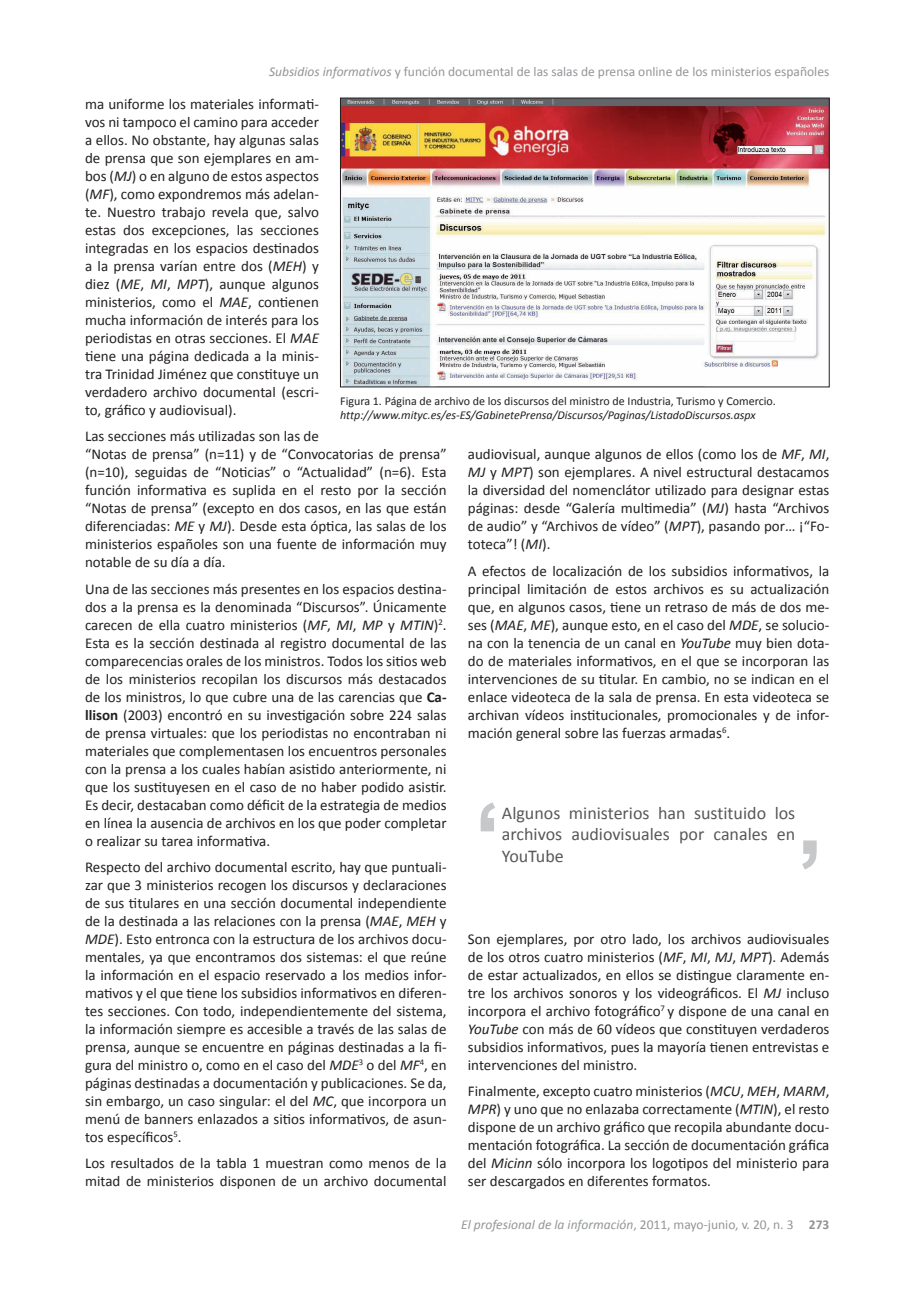
<style>
.page{position:relative;width:906px;height:1289px;background:#fff}
.page>*{position:absolute;margin:0;border:0;box-sizing:border-box;transform-origin:0 0}
.t1{font:18px/21.6px "Calibri";color:#57585a;text-align:justify}
.t2{font:15px/18px "Calibri";color:#231f20;text-align:justify}
.t3{font:13.5px "Calibri";color:#939598}
.t4{font:italic 13.5px "Calibri";color:#939598}
.t5{font:italic 12px "Calibri";color:#231f20}
.t6{font:12px "Calibri";color:#231f20}
.s1{font-style:italic}
.s2{font-weight:700}
.s3{font-style:normal}
.s4{font-weight:700;font-style:normal}
</style>
<div class="page">
<img style="left:342px;top:100px;width:485px;height:285px">
<div style="left:340px;top:98px;width:489px;height:289px;border:1px solid #231f20"></div>
<svg style="left:802px;top:840px;width:14px;height:29px"></svg>
<svg style="left:480px;top:802px;width:15px;height:29px"></svg>
<p class="t3" style="left:269px;top:63px;width:562px"><span class="s1">Subsidios informativos</span> y función documental de las salas de prensa online de los ministerios españoles</p>
<p class="t2" style="left:85px;top:95px;width:235px">ma uniforme los materiales informati&shy;vos ni tampoco el camino para acceder a ellos. No obstante, hay algunas salas de prensa que son ejemplares en am&shy;bos (<span class="s1">MJ</span>) o en alguno de estos aspectos (<span class="s1">MF</span>), como expondremos más adelan&shy;te. Nuestro trabajo revela que, salvo estas dos excepciones, las secciones integradas en los espacios destinados a la prensa varían entre dos (<span class="s1">MEH</span>) y diez (<span class="s1">ME</span>, <span class="s1">MI</span>, <span class="s1">MPT</span>), aunque algunos ministerios, como el <span class="s1">MAE</span>, contienen mucha información de interés para los periodistas en otras secciones. El <span class="s1">MAE </span>tiene una página dedicada a la minis&shy;tra Trinidad Jiménez que constituye un verdadero archivo documental (escri&shy;to, gráfico y audiovisual).</p>
<p class="t2" style="left:85px;top:427px;width:363px;text-align:left">Las secciones más utilizadas son las de<br>“Notas de prensa” (n=11) y de “Convocatorias de prensa” (n=10), seguidas de “Noticias” o “Actualidad” (n=6). Esta función informativa es suplida en el resto por la sección “Notas de prensa” (excepto en dos casos, en las que están diferenciadas: <span class="s1">ME</span> y <span class="s1">MJ</span>). Desde esta óptica, las salas de los ministerios españoles son una fuente de información muy notable de su día a día.</p>
<p class="t2" style="left:85px;top:579px;width:363px">Una de las secciones más presentes en los espacios destina&shy;dos a la prensa es la denominada “Discursos”. Únicamente carecen de ella cuatro ministerios (<span class="s1">MF</span>, <span class="s1">MI</span>, <span class="s1">MP</span> y <span class="s1">MTIN</span>)<sup>2</sup>.<br>Esta es la sección destinada al registro documental de las comparecencias orales de los ministros. Todos los sitios web de los ministerios recopilan los discursos más destacados de los ministros, lo que cubre una de las carencias que <span class="s2">Ca&shy;llison</span> (2003) encontró en su investigación sobre 224 salas de prensa virtuales: que los periodistas no encontraban ni materiales que complementasen los encuentros personales con la prensa a los cuales habían asistido anteriormente, ni que los sustituyesen en el caso de no haber podido asistir.<br>Es decir, destacaban como déficit de la estrategia de medios en línea la ausencia de archivos en los que poder completar o realizar su tarea informativa.</p>
<p class="t2" style="left:85px;top:857px;width:363px">Respecto del archivo documental escrito, hay que puntuali&shy;zar que 3 ministerios recogen los discursos y declaraciones de sus titulares en una sección documental independiente de la destinada a las relaciones con la prensa (<span class="s1">MAE</span>, <span class="s1">MEH</span> y <span class="s1">MDE</span>). Esto entronca con la estructura de los archivos docu&shy;mentales, ya que encontramos dos sistemas: el que reúne la información en el espacio reservado a los medios infor&shy;mativos y el que tiene los subsidios informativos en diferen&shy;tes secciones. Con todo, independientemente del sistema, la información siempre es accesible a través de las salas de prensa, aunque se encuentre en páginas destinadas a la fi&shy;gura del ministro o, como en el caso del <span class="s1">MDE</span><sup>3</sup> o del <span class="s1">MF</span><sup>4</sup>, en páginas destinadas a documentación y publicaciones. Se da, sin embargo, un caso singular: el del <span class="s1">MC</span>, que incorpora un menú de banners enlazados a sitios informativos, de asun&shy;tos específicos<sup>5</sup>.</p>
<p class="t2" style="left:85px;top:1154px;width:363px">Los resultados de la tabla 1 muestran como menos de la mitad de ministerios disponen de un archivo documental</p>
<p class="t6" style="left:340px;top:393px;width:437px">Figura 1. Página de archivo de los discursos del ministro de Industria, Turismo y Comercio.</p>
<p class="t5" style="left:340px;top:407px;width:417px">http://www.mityc.es/es-ES/GabinetePrensa/Discursos/Paginas/ListadoDiscursos.aspx</p>
<p class="t2" style="left:468px;top:445px;width:363px">audiovisual, aunque algunos de ellos (como los de <span class="s1">MF</span>, <span class="s1">MI</span>, <span class="s1">MJ</span> y <span class="s1">MPT</span>) son ejemplares. A nivel estructural destacamos la diversidad del nomenclátor utilizado para designar estas páginas: desde “Galería multimedia” (<span class="s1">MJ</span>) hasta “Archivos de audio” y “Archivos de vídeo” (<span class="s1">MPT</span>), pasando por… ¡“Fo&shy;toteca”! (<span class="s1">MI</span>).</p>
<p class="t2" style="left:468px;top:562px;width:363px">A efectos de localización de los subsidios informativos, la principal limitación de estos archivos es su actualización que, en algunos casos, tiene un retraso de más de dos me&shy;ses (<span class="s1">MAE</span>, <span class="s1">ME</span>), aunque esto, en el caso del <span class="s1">MDE</span>, se solucio&shy;na con la tenencia de un canal en <span class="s1">YouTube</span> muy bien dota&shy;do de materiales informativos, en el que se incorporan las intervenciones de su titular. En cambio, no se indican en el enlace videoteca de la sala de prensa. En esta videoteca se archivan vídeos institucionales, promocionales y de infor&shy;mación general sobre las fuerzas armadas<sup>6</sup>.</p>
<p class="t1" style="left:502px;top:801px;width:295px">Algunos ministerios han sustituido los archivos audiovisuales por canales en YouTube</p>
<p class="t2" style="left:468px;top:929px;width:363px">Son ejemplares, por otro lado, los archivos audiovisuales de los otros cuatro ministerios (<span class="s1">MF</span>, <span class="s1">MI</span>, <span class="s1">MJ</span>, <span class="s1">MPT</span>). Además de estar actualizados, en ellos se distingue claramente en&shy;tre los archivos sonoros y los videográficos. El <span class="s1">MJ</span> incluso incorpora el archivo fotográfico<sup>7</sup> y dispone de una canal en <span class="s1">YouTube</span> con más de 60 vídeos que constituyen verdaderos subsidios informativos, pues la mayoría tienen entrevistas e intervenciones del ministro.</p>
<p class="t2" style="left:468px;top:1082px;width:363px">Finalmente, excepto cuatro ministerios (<span class="s1">MCU</span>, <span class="s1">MEH</span>, <span class="s1">MARM</span>, <span class="s1">MPR</span>) y uno que no enlazaba correctamente (<span class="s1">MTIN</span>), el resto dispone de un archivo gráfico que recopila abundante docu&shy;mentación fotográfica. La sección de documentación gráfica del <span class="s1">Micinn</span> sólo incorpora los logotipos del ministerio para ser descargados en diferentes formatos.</p>
<p class="t4" style="left:461px;top:1215px;width:370px">El profesional de la información<span class="s3">, 2011, mayo-junio, v. 20, n. 3</span> <span class="s4">273</span></p>
</div>
